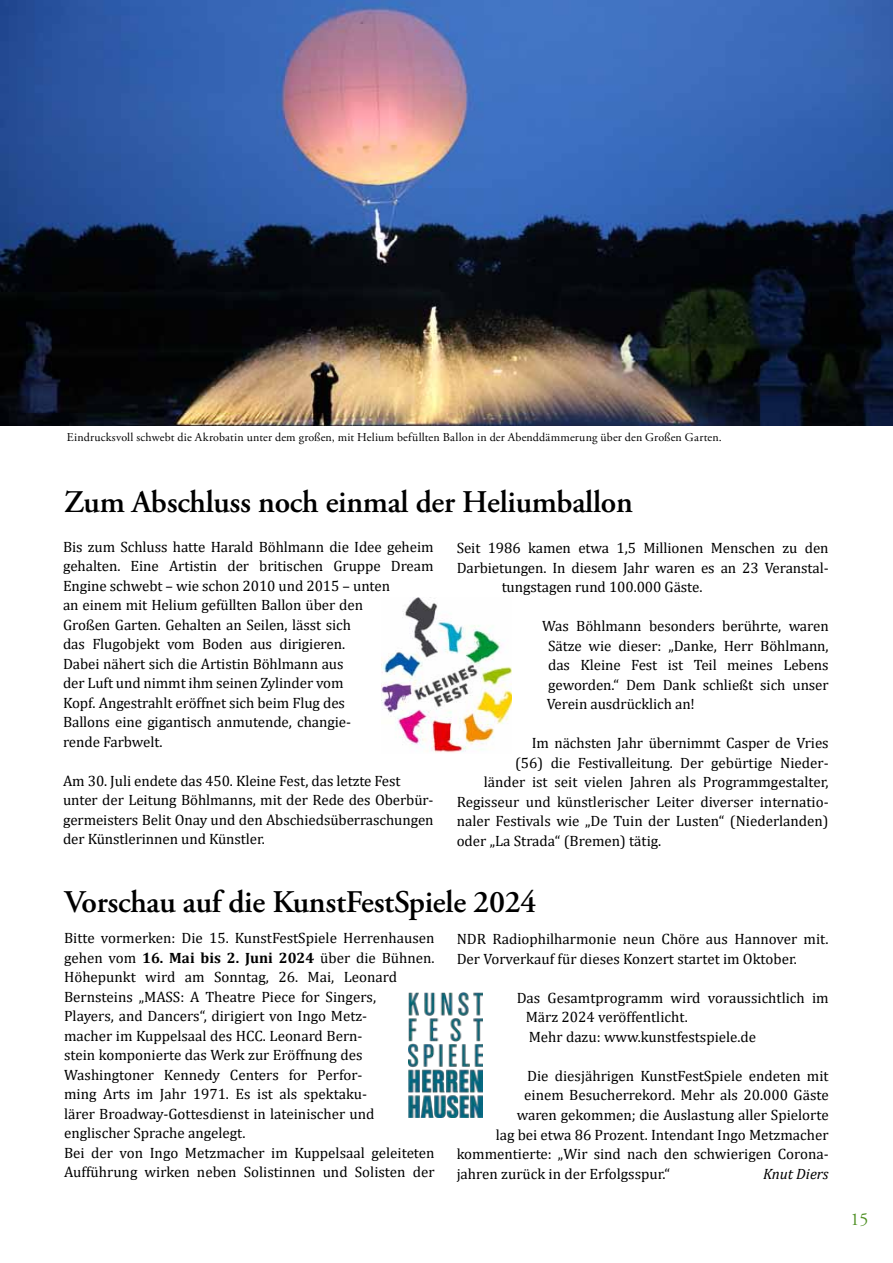
<style>
.page{position:relative;width:893px;height:1263px;background:#fff}
.page>*{position:absolute;margin:0;border:0;box-sizing:border-box;transform-origin:0 0}
.t1{font:600 31.5px "Adobe Garamond Pro";letter-spacing:-.01em;color:#000}
.t2{font:18px "Adobe Garamond Pro";color:#509025}
.t3{font:15px/19.5px "Cambria";color:#000}
.t4{font:italic 15px "Cambria";color:#000}
.t5{font:12px "Adobe Garamond Pro";letter-spacing:.01em;color:#000}
.s1{font-weight:700}
</style>
<div class="page">
<img style="left:0;top:0;width:893px;height:425px">
<img style="left:381px;top:597px;width:130px;height:156px">
<img style="left:408px;top:992px;width:74px;height:125px">
<p class="t5" style="left:67px;top:430px;width:656px">Eindrucksvoll schwebt die Akrobatin unter dem großen, mit Helium befüllten Ballon in der Abenddämmerung über den Großen Garten.</p>
<h1 class="t1" style="left:64px;top:484px;width:570px">Zum Abschluss noch einmal der Heliumballon</h1>
<p class="t3" style="left:63px;top:537px;width:372px">Bis zum Schluss hatte Harald Böhlmann die Idee geheim gehalten. Eine Artistin der britischen Gruppe Dream Engine schwebt – wie schon 2010 und 2015 – unten<br>an einem mit Helium gefüllten Ballon über den<br>Großen Garten. Gehalten an Seilen, lässt sich<br>das Flugobjekt vom Boden aus dirigieren.<br>Dabei nähert sich die Artistin Böhlmann aus<br>der Luft und nimmt ihm seinen Zylinder vom<br>Kopf. Angestrahlt eröffnet sich beim Flug des<br>Ballons eine gigantisch anmutende, changie-<br>rende Farbwelt.</p>
<p class="t3" style="left:63px;top:771px;width:372px">Am 30. Juli endete das 450. Kleine Fest, das letzte Fest unter der Leitung Böhlmanns, mit der Rede des Oberbür&shy;germeisters Belit Onay und den Abschiedsüberraschungen der Künstlerinnen und Künstler.</p>
<p class="t3" style="left:457px;top:538px;width:373px">Seit 1986 kamen etwa 1,5 Millionen Menschen zu den</p>
<p class="t3" style="left:457px;top:558px;width:374px">Darbietungen. In diesem Jahr waren es an 23 Veranstal-</p>
<p class="t3" style="left:502px;top:577px;width:202px">tungstagen rund 100.000 Gäste.</p>
<p class="t3" style="left:547px;top:616px;width:284px;text-align:justify;text-indent:-5px">Was Böhlmann besonders berührte, waren Sätze wie dieser: „Danke, Herr Böhlmann, das Kleine Fest ist Teil meines Lebens geworden.“ Dem Dank schließt sich unser Verein ausdrücklich an!</p>
<p class="t3" style="left:532px;top:733px;width:299px">Im nächsten Jahr übernimmt Casper de Vries</p>
<p class="t3" style="left:515px;top:753px;width:315px">(56) die Festivalleitung. Der gebürtige Nieder-</p>
<p class="t3" style="left:484px;top:772px;width:346px">länder ist seit vielen Jahren als Programmgestalter,</p>
<p class="t3" style="left:457px;top:792px;width:373px">Regisseur und künstlerischer Leiter diverser internatio-</p>
<p class="t3" style="left:457px;top:811px;width:373px">naler Festivals wie „De Tuin der Lusten“ (Niederlanden)</p>
<p class="t3" style="left:457px;top:831px;width:206px">oder „La Strada“ (Bremen) tätig.</p>
<h1 class="t1" style="left:65px;top:884px;width:473px">Vorschau auf die KunstFestSpiele 2024</h1>
<p class="t3" style="left:64px;top:928px;width:372px">Bitte vormerken: Die 15. KunstFestSpiele Herrenhausen gehen vom <span class="s1">16. Mai bis 2. Juni 2024</span> über die Bühnen.<br>Höhepunkt wird am Sonntag, 26. Mai, Leonard Bernsteins „MASS: A Theatre Piece for Singers,<br>Players, and Dancers“, dirigiert von Ingo Metz-<br>macher im Kuppelsaal des HCC. Leonard Bern-<br>stein komponierte das Werk zur Eröffnung des Washingtoner Kennedy Centers for Perfor-<br>ming Arts im Jahr 1971. Es ist als spektaku-<br>lärer Broadway-Gottesdienst in lateinischer und englischer Sprache angelegt.<br>Bei der von Ingo Metzmacher im Kuppelsaal geleiteten Aufführung wirken neben Solistinnen und Solisten der</p>
<p class="t3" style="left:457px;top:929px;width:373px">NDR Radiophilharmonie neun Chöre aus Hannover mit.<br>Der Vorverkauf für dieses Konzert startet im Oktober.</p>
<p class="t3" style="left:526px;top:988px;width:304px;text-indent:-9px">Das Gesamtprogramm wird voraussichtlich im<br>März 2024 veröffentlicht.<br>Mehr dazu: www.kunstfestspiele.de</p>
<p class="t3" style="left:527px;top:1066px;width:303px">Die diesjährigen KunstFestSpiele endeten mit</p>
<p class="t3" style="left:524px;top:1085px;width:306px">einem Besucherrekord. Mehr als 20.000 Gäste</p>
<p class="t3" style="left:517px;top:1105px;width:313px">waren gekommen; die Auslastung aller Spielorte</p>
<p class="t3" style="left:496px;top:1124px;width:335px">lag bei etwa 86 Prozent. Intendant Ingo Metzmacher</p>
<p class="t3" style="left:457px;top:1144px;width:373px">kommentierte: „Wir sind nach den schwierigen Corona-</p>
<p class="t3" style="left:457px;top:1163px;width:215px">jahren zurück in der Erfolgsspur.“</p>
<p class="t4" style="left:763px;top:1163px;width:67px">Knut Diers</p>
<p class="t2" style="left:850px;top:1208px;width:19px">15</p>
</div>
